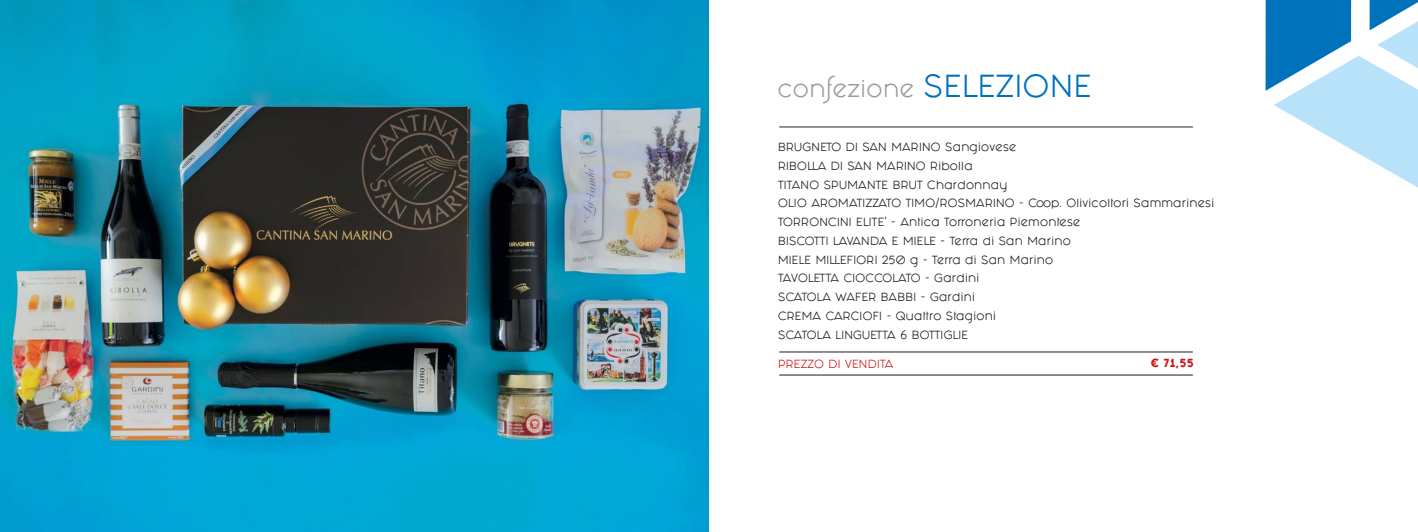
<style>
.page{position:relative;width:1418px;height:532px;background:#fff}
.page>*{position:absolute;margin:0;border:0;box-sizing:border-box;transform-origin:0 0}
.t1{font:20px "Fashion Fetish";letter-spacing:.03em;color:#9d9d9c}
.t2{font:10px/18.8px "Fashion Fetish";letter-spacing:.03em;color:#1d1d1b}
.t3{font:10px "Fashion Fetish";letter-spacing:.03em;color:#cd1719}
.t4{font:800 10px "Fashion Fetish";color:#cd1719}
.s1{font-size:27px;color:#0072bb}
</style>
<div class="page">
<img style="left:0;top:0;width:709px;height:531px">
<svg style="left:1265px;top:0;width:8px;height:91px"></svg>
<svg style="left:1273px;top:0;width:144px;height:187px"></svg>
<hr style="left:779px;top:127px;width:413px;height:1px;background:#1d1d1b">
<hr style="left:779px;top:374px;width:413px;height:1px;background:#1d1d1b">
<hr style="left:779px;top:351px;width:413px;height:1px;background:#1d1d1b">
<h1 class="t1" style="left:777px;top:73px;width:315px">confezione <span class="s1">SELEZIONE</span></h1>
<p class="t2" style="left:778px;top:138px;width:437px">BRUGNETO DI SAN MARINO Sangiovese<br>RIBOLLA DI SAN MARINO Ribolla<br>TITANO SPUMANTE BRUT Chardonnay<br>OLIO AROMATIZZATO TIMO/ROSMARINO - Coop. Olivicoltori Sammarinesi TORRONCINI ELITE’ - Antica Torroneria Piemontese<br>BISCOTTI LAVANDA E MIELE - Terra di San Marino<br>MIELE MILLEFIORI 250 g - Terra di San Marino<br>TAVOLETTA CIOCCOLATO - Gardini<br>SCATOLA WAFER BABBI - Gardini<br>CREMA CARCIOFI - Quattro Stagioni<br>SCATOLA LINGUETTA 6 BOTTIGLIE</p>
<p class="t3" style="left:778px;top:356px;width:117px">PREZZO DI VENDITA</p>
<p class="t4" style="left:1150px;top:355px;width:44px">€ 71,55</p>
</div>
